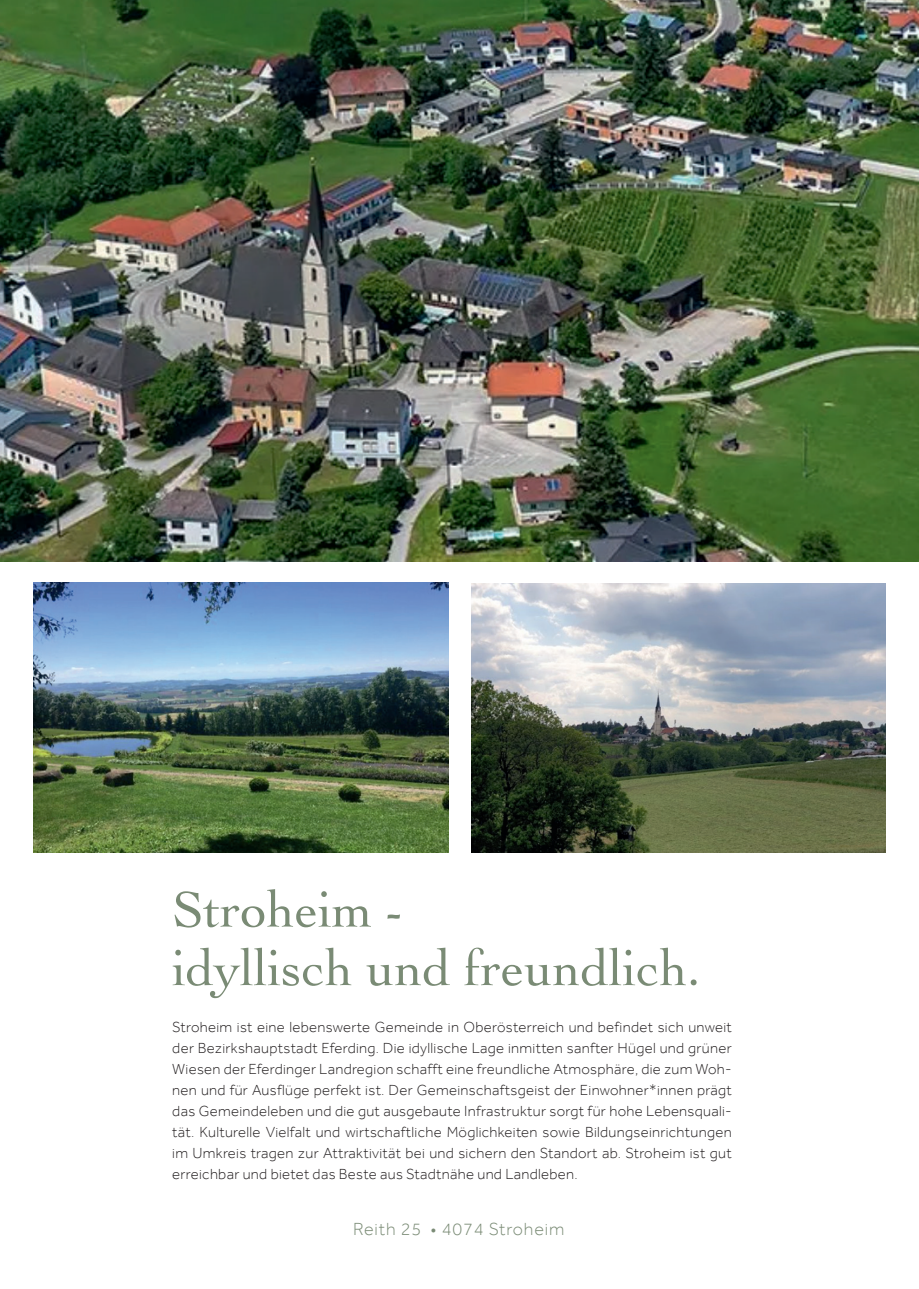
<style>
.page{position:relative;width:919px;height:1289px;background:#fff}
.page>*{position:absolute;margin:0;border:0;box-sizing:border-box;transform-origin:0 0}
.t1{font:52.5px/58.5px "Cochin";color:#7a8b75}
.t2{font:300 18px "Effra";letter-spacing:.05em;color:#7a8b75}
.t3{font:300 15px/21px "Effra";letter-spacing:.02em;color:#231f20;text-align:justify}
</style>
<div class="page">
<img style="left:0;top:0;width:918px;height:561px">
<img style="left:34px;top:583px;width:414px;height:269px">
<img style="left:471px;top:583px;width:414px;height:269px">
<h1 class="t1" style="left:172px;top:877px;width:530px">Stroheim -<br>idyllisch und freundlich.</h1>
<p class="t3" style="left:172px;top:1016px;width:561px">Stroheim ist eine lebenswerte Gemeinde in Oberösterreich und befindet sich unweit der Bezirkshauptstadt Eferding. Die idyllische Lage inmitten sanfter Hügel und grüner Wiesen der Eferdinger Landregion schafft eine freundliche Atmosphäre, die zum Woh&shy;nen und für Ausflüge perfekt ist. Der Gemeinschaftsgeist der Einwohner*innen prägt das Gemeindeleben und die gut ausgebaute Infrastruktur sorgt für hohe Lebensquali&shy;tät. Kulturelle Vielfalt und wirtschaftliche Möglichkeiten sowie Bildungseinrichtungen im Umkreis tragen zur Attraktivität bei und sichern den Standort ab. Stroheim ist gut erreichbar und bietet das Beste aus Stadtnähe und Landleben.</p>
<p class="t2" style="left:353px;top:1217px;width:213px">Reith 25 • 4074 Stroheim</p>
</div>
